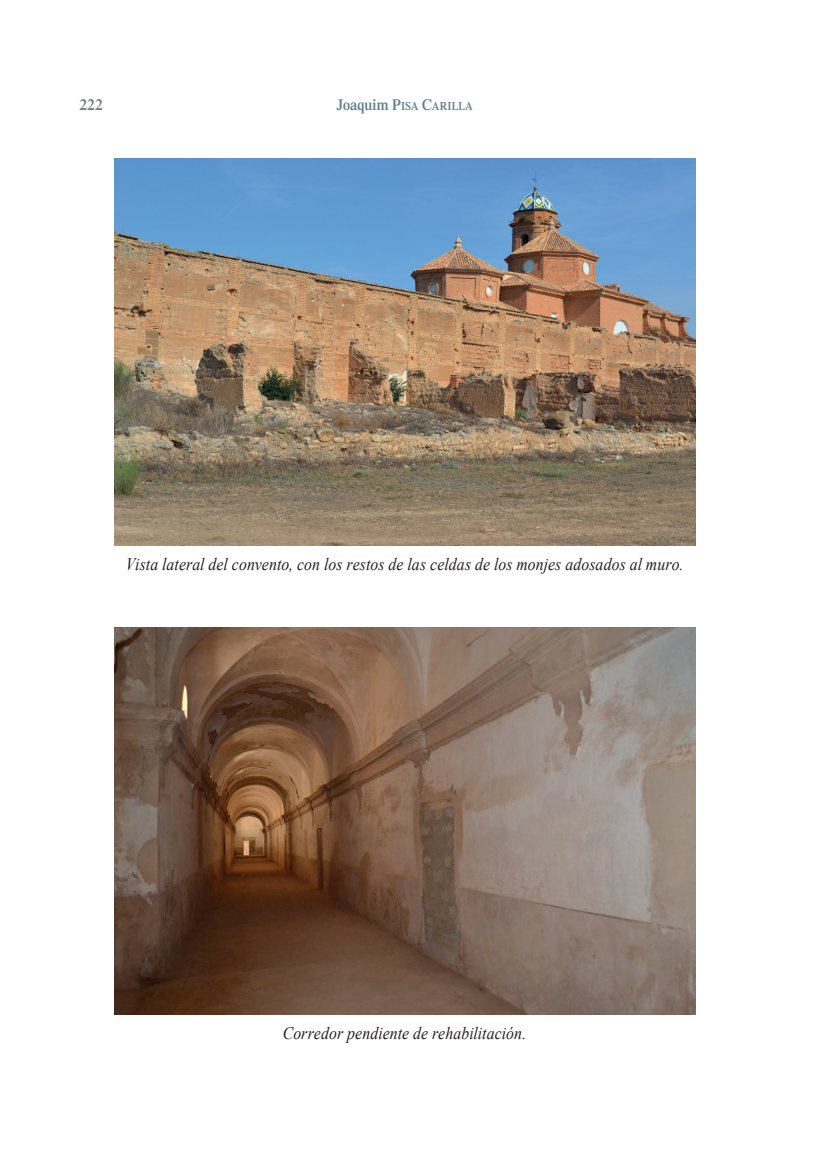
<style>
.page{position:relative;width:834px;height:1166px;background:#fff}
.page>*{position:absolute;margin:0;border:0;box-sizing:border-box;transform-origin:0 0}
.t1{font:italic 17.5px "Times New Roman";letter-spacing:.005em;color:#231f20;scale:.9 1}
.t2{font:600 15.75px "Times LT Std";color:#76787b}
.t3{font:600 11.9px "Times LT Std";letter-spacing:.01em;color:#607e8b;scale:.9 1}
.s1{font-size:15.75px}
</style>
<div class="page">
<img style="left:114px;top:628px;width:581px;height:386px">
<img style="left:114px;top:159px;width:581px;height:387px">
<p class="t2" style="left:79px;top:95px;width:25px">222</p>
<p class="t3" style="left:336px;top:99px;width:153px"><span class="s1">Joaquim</span> <span class="s1">P</span>ISA <span class="s1">C</span>ARILLA</p>
<p class="t1" style="left:126px;top:552px;width:621px">Vista lateral del convento, con los restos de las celdas de los monjes adosados al muro.</p>
<p class="t1" style="left:283px;top:1021px;width:272px">Corredor pendiente de rehabilitación.</p>
</div>
